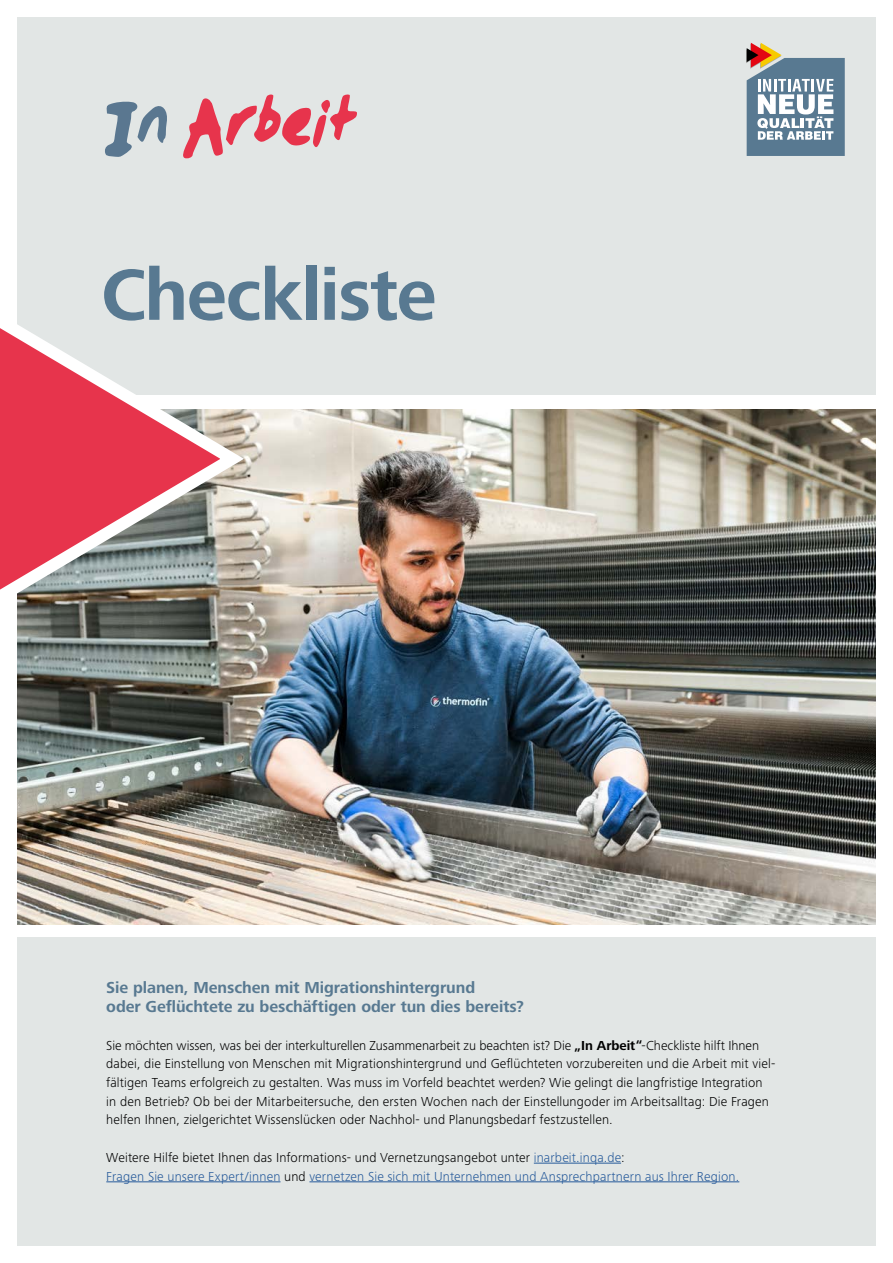
<style>
.page{position:relative;width:893px;height:1263px;background:#fff}
.page>*{position:absolute;margin:0;border:0;box-sizing:border-box;transform-origin:0 0}
.t1{font:700 75px "Frutiger Next Pro";letter-spacing:-.02em;color:#587991}
.t2{font:700 16.5px "Frutiger Next Pro";letter-spacing:-.005em;color:#587991}
.t3{font:300 13.5px/18.8px "Frutiger Next Pro";letter-spacing:.01em;color:#000}
.t4{font:300 13.5px "Frutiger Next Pro";letter-spacing:.015em;color:#275b9b}
.s1{font-weight:700}
.s2{color:#275b9b}
.s3{color:#000}
</style>
<div class="page">
<div style="left:17px;top:17px;width:859px;height:378px;background:#e2e6e5"></div>
<div style="left:17px;top:937px;width:859px;height:309px;background:#e2e6e5"></div>
<img style="left:17px;top:409px;width:859px;height:516px">
<svg style="left:0;top:324px;width:249px;height:301px"></svg>
<hr style="left:534px;top:1163px;width:87px;height:1px;background:#275b9b">
<svg style="left:746px;top:43px;width:99px;height:113px;background:#91a1ac"></svg>
<svg style="left:183px;top:94px;width:174px;height:65px"></svg>
<svg style="left:105px;top:101px;width:62px;height:56px"></svg>
<hr style="left:106px;top:1181px;width:174px;height:1px;background:#275b9b">
<hr style="left:309px;top:1181px;width:430px;height:1px;background:#275b9b">
<p class="t1" style="left:101px;top:252px;width:337px">Checkliste</p>
<p class="t2" style="left:106px;top:978px;width:370px">Sie planen, Menschen mit Migrationshintergrund</p>
<p class="t2" style="left:106px;top:997px;width:419px">oder Geflüchtete zu beschäftigen oder tun dies bereits?</p>
<p class="t3" style="left:106px;top:1036px;width:670px">Sie möchten wissen, was bei der interkulturellen Zusammenarbeit zu beachten ist? Die <span class="s1">„In Arbeit“</span>-Checkliste hilft Ihnen dabei, die Einstellung von Menschen mit Migrationshintergrund und Geflüchteten vorzubereiten und die Arbeit mit viel&shy;fältigen Teams erfolgreich zu gestalten. Was muss im Vorfeld beachtet werden? Wie gelingt die langfristige Integration in den Betrieb? Ob bei der Mitarbeitersuche, den ersten Wochen nach der Einstellungoder im Arbeitsalltag: Die Fragen helfen Ihnen, zielgerichtet Wissenslücken oder Nachhol- und Planungsbedarf festzustellen.</p>
<p class="t3" style="left:106px;top:1148px;width:520px">Weitere Hilfe bietet Ihnen das Informations- und Vernetzungsangebot unter <span class="s2">inarbeit.inqa.de</span>:</p>
<p class="t4" style="left:106px;top:1168px;width:634px">Fragen Sie unsere Expert/innen <span class="s3">und</span> vernetzen Sie sich mit Unternehmen und Ansprechpartnern aus Ihrer Region.</p>
</div>
